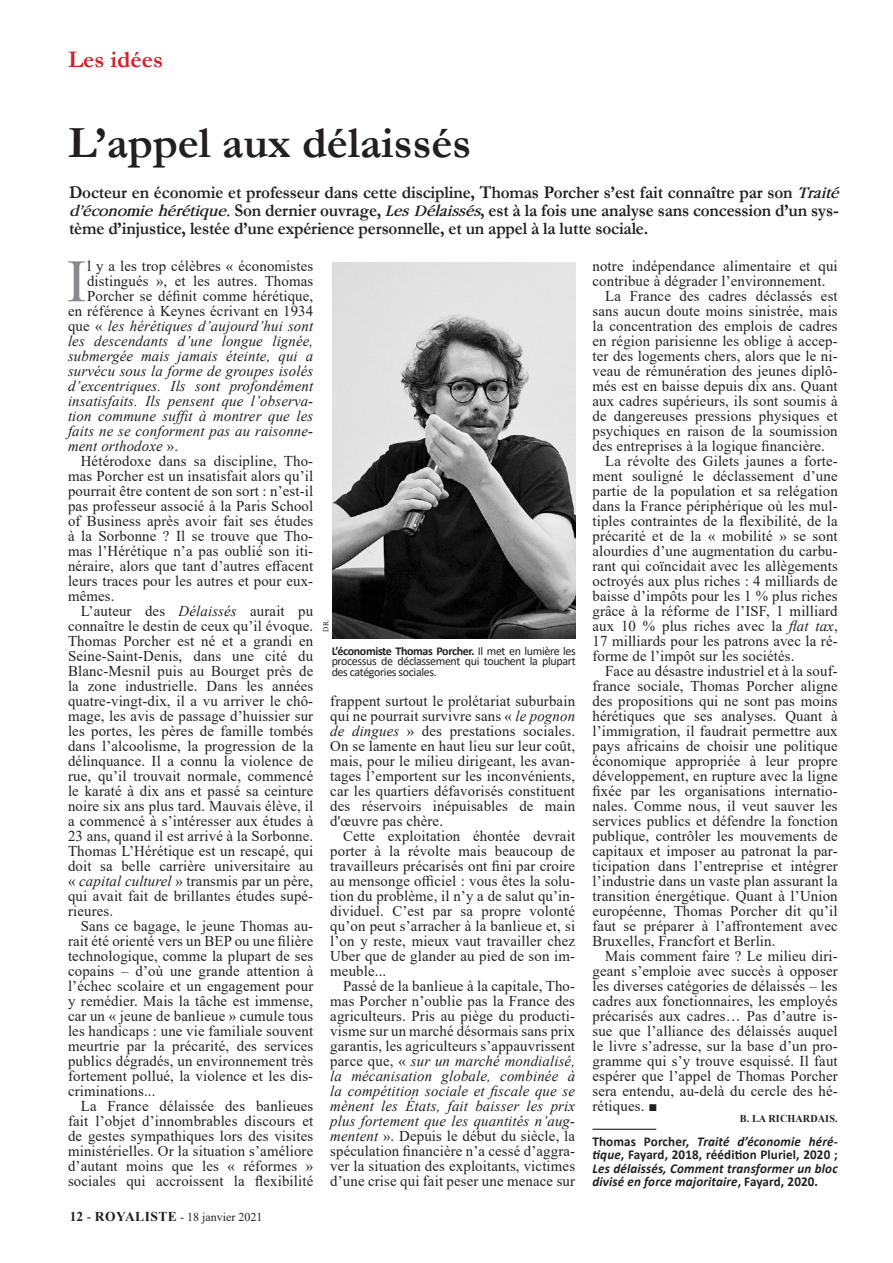
<style>
.page{position:relative;width:893px;height:1263px;background:#fff}
.page>*{position:absolute;margin:0;border:0;box-sizing:border-box;transform-origin:0 0}
.t1{font:60.3px "Times New Roman";color:#87898c}
.t2{font:700 45px "Garamond";color:#231f20}
.t3{font:700 24px "Garamond";color:#d1232a}
.t4{font:700 18px/18px "Garamond";letter-spacing:-.01em;color:#231f20;text-align:justify;scale:.95 1}
.t5{font:15px/15px "Times New Roman";letter-spacing:.01em;color:#231f20;text-align:justify}
.t6{font:italic 15px "Times New Roman";letter-spacing:.01em;color:#231f20}
.t7{font:italic 700 13.5px/13.5px "Calibri";letter-spacing:.01em;color:#231f20;text-align:justify}
.t8{font:12px/10.5px "Calibri";letter-spacing:-.03em;color:#231f20;text-align:justify}
.t9{font:12px "Times New Roman";color:#231f20}
.t10{font:700 10.5px "Times New Roman";letter-spacing:.01em;color:#231f20}
.t11{font:7.5px "Times New Roman";color:#231f20}
.s1{font-style:italic;font-size:16.5px}
.s2{font-style:normal}
.s3{font-style:italic}
.s4{font-weight:700;font-size:13.5px}
.s5{font-size:13.5px}
.s6{font-weight:700}
</style>
<div class="page">
<img style="left:332px;top:262px;width:243px;height:376px">
<hr style="left:592px;top:1129px;width:64px;height:1px;background:#000">
<p class="t3" style="left:68px;top:43px;width:97px">Les idées</p>
<p class="t2" style="left:68px;top:112px;width:405px">L’appel aux délaissés</p>
<p class="t4" style="left:69px;top:183px;width:812px">Docteur en économie et professeur dans cette discipline, Thomas Porcher s’est fait connaître par son <span class="s1">Traité d’économie hérétique.</span> Son dernier ouvrage, <span class="s1">Les Délaissés</span>, est à la fois une analyse sans concession d’un sys&shy;tème d’injustice, lestée d’une expérience personnelle, et un appel à la lutte sociale.</p>
<p class="t1" style="left:67px;top:239px;width:21px">I</p>
<p class="t5" style="left:87px;top:258px;width:228px">l y a les trop célèbres « économistes</p>
<p class="t5" style="left:87px;top:273px;width:228px">distingués », et les autres. Thomas</p>
<p class="t5" style="left:87px;top:288px;width:228px">Porcher se définit comme hérétique,</p>
<p class="t5" style="left:68px;top:303px;width:247px">en référence à Keynes écrivant en 1934</p>
<p class="t6" style="left:68px;top:316px;width:247px"><span class="s2">que «</span> les hérétiques d’aujourd’hui sont</p>
<p class="t6" style="left:68px;top:331px;width:247px">les descendants d’une longue lignée,</p>
<p class="t6" style="left:68px;top:346px;width:247px">submergée mais jamais éteinte, qui a</p>
<p class="t6" style="left:68px;top:361px;width:247px">survécu sous la forme de groupes isolés</p>
<p class="t6" style="left:68px;top:376px;width:247px">d’excentriques. Ils sont profondément</p>
<p class="t6" style="left:68px;top:391px;width:247px">insatisfaits. Ils pensent que l’observa-</p>
<p class="t6" style="left:68px;top:406px;width:247px">tion commune suffit à montrer que les</p>
<p class="t6" style="left:68px;top:421px;width:247px">faits ne se conforment pas au raisonne-</p>
<p class="t6" style="left:68px;top:436px;width:112px">ment orthodoxe <span class="s2">».</span></p>
<p class="t5" style="left:68px;top:453px;width:247px;text-indent:13px">Hétérodoxe dans sa discipline, Tho&shy;mas Porcher est un insatisfait alors qu’il pourrait être content de son sort : n’est-il pas professeur associé à la Paris School of Business après avoir fait ses études à la Sorbonne ? Il se trouve que Tho&shy;mas l’Hérétique n’a pas oublié son iti&shy;néraire, alors que tant d’autres effacent leurs traces pour les autres et pour eux&shy;mêmes.</p>
<p class="t5" style="left:68px;top:603px;width:247px;text-indent:13px">L’auteur des <span class="s3">Délaissés</span> aurait pu connaître le destin de ceux qu’il évoque.<br>Thomas Porcher est né et a grandi en Seine-Saint-Denis, dans une cité du Blanc-Mesnil puis au Bourget près de la zone industrielle. Dans les années quatre-vingt-dix, il a vu arriver le chô&shy;mage, les avis de passage d’huissier sur les portes, les pères de famille tombés dans l’alcoolisme, la progression de la délinquance. Il a connu la violence de rue, qu’il trouvait normale, commencé le karaté à dix ans et passé sa ceinture noire six ans plus tard. Mauvais élève, il a commencé à s’intéresser aux études à 23 ans, quand il est arrivé à la Sorbonne.<br>Thomas L’Hérétique est un rescapé, qui doit sa belle carrière universitaire au « <span class="s3">capital culturel</span> » transmis par un père, qui avait fait de brillantes études supé&shy;rieures.</p>
<p class="t5" style="left:68px;top:918px;width:247px;text-indent:13px">Sans ce bagage, le jeune Thomas au&shy;rait été orienté vers un BEP ou une filière technologique, comme la plupart de ses copains – d’où une grande attention à l’échec scolaire et un engagement pour y remédier. Mais la tâche est immense, car un « jeune de banlieue » cumule tous les handicaps : une vie familiale souvent meurtrie par la précarité, des services publics dégradés, un environnement très fortement pollué, la violence et les dis&shy;criminations...</p>
<p class="t5" style="left:68px;top:1098px;width:247px;text-indent:13px">La France délaissée des banlieues fait l’objet d’innombrables discours et de gestes sympathiques lors des visites ministérielles. Or la situation s’améliore d’autant moins que les « réformes » sociales qui accroissent la flexibilité</p>
<p class="t9" style="left:70px;top:1209px;width:194px"><span class="s4">12</span> <span class="s5">-</span> <span class="s4">ROYALISTE</span> - 18 janvier 2021</p>
<p class="t11" style="left:321px;top:631px;width:14px;rotate:-90deg">DR.</p>
<p class="t8" style="left:332px;top:645px;width:246px"><span class="s6">L’économiste Thomas Porcher.</span> Il met en lumière les processus de déclassement qui touchent la plupart des catégories sociales.</p>
<p class="t5" style="left:330px;top:693px;width:246px">frappent surtout le prolétariat suburbain qui ne pourrait survivre sans « <span class="s3">le pognon de dingues</span> » des prestations sociales.<br>On se lamente en haut lieu sur leur coût, mais, pour le milieu dirigeant, les avan&shy;tages l’emportent sur les inconvénients, car les quartiers défavorisés constituent des réservoirs inépuisables de main d'œuvre pas chère.</p>
<p class="t5" style="left:330px;top:828px;width:246px;text-indent:13px">Cette exploitation éhontée devrait porter à la révolte mais beaucoup de travailleurs précarisés ont fini par croire au mensonge officiel : vous êtes la solu&shy;tion du problème, il n’y a de salut qu’in&shy;dividuel. C’est par sa propre volonté qu’on peut s’arracher à la banlieue et, si l’on y reste, mieux vaut travailler chez Uber que de glander au pied de son im&shy;meuble...</p>
<p class="t5" style="left:330px;top:978px;width:246px;text-indent:13px">Passé de la banlieue à la capitale, Tho&shy;mas Porcher n’oublie pas la France des agriculteurs. Pris au piège du producti&shy;visme sur un marché désormais sans prix garantis, les agriculteurs s’appauvrissent parce que, « <span class="s3">sur un marché mondialisé, la mécanisation globale, combinée à la compétition sociale et fiscale que se mènent les États, fait baisser les prix plus fortement que les quantités n’aug&shy;mentent</span> ». Depuis le début du siècle, la spéculation financière n’a cessé d’aggra&shy;ver la situation des exploitants, victimes d’une crise qui fait peser une menace sur</p>
<p class="t5" style="left:592px;top:258px;width:247px">notre indépendance alimentaire et qui contribue à dégrader l’environnement.</p>
<p class="t5" style="left:592px;top:288px;width:247px;text-indent:13px">La France des cadres déclassés est sans aucun doute moins sinistrée, mais la concentration des emplois de cadres en région parisienne les oblige à accep&shy;ter des logements chers, alors que le ni&shy;veau de rémunération des jeunes diplô&shy;més est en baisse depuis dix ans. Quant aux cadres supérieurs, ils sont soumis à de dangereuses pressions physiques et psychiques en raison de la soumission des entreprises à la logique financière.</p>
<p class="t5" style="left:592px;top:453px;width:247px;text-indent:13px">La révolte des Gilets jaunes a forte&shy;ment souligné le déclassement d’une partie de la population et sa relégation dans la France périphérique où les mul&shy;tiples contraintes de la flexibilité, de la précarité et de la « mobilité » se sont alourdies d’une augmentation du carbu&shy;rant qui coïncidait avec les allègements octroyés aux plus riches : 4 milliards de baisse d’impôts pour les 1 % plus riches grâce à la réforme de l’ISF, 1 milliard aux 10 % plus riches avec la <span class="s3">flat tax</span>, 17 milliards pour les patrons avec la ré&shy;forme de l’impôt sur les sociétés.</p>
<p class="t5" style="left:592px;top:663px;width:247px;text-indent:13px">Face au désastre industriel et à la souf&shy;france sociale, Thomas Porcher aligne des propositions qui ne sont pas moins hérétiques que ses analyses. Quant à l’immigration, il faudrait permettre aux pays africains de choisir une politique économique appropriée à leur propre développement, en rupture avec la ligne fixée par les organisations internatio&shy;nales. Comme nous, il veut sauver les services publics et défendre la fonction publique, contrôler les mouvements de capitaux et imposer au patronat la par&shy;ticipation dans l’entreprise et intégrer l’industrie dans un vaste plan assurant la transition énergétique. Quant à l’Union européenne, Thomas Porcher dit qu’il faut se préparer à l’affrontement avec Bruxelles, Francfort et Berlin.</p>
<p class="t5" style="left:592px;top:948px;width:247px;text-indent:13px">Mais comment faire ? Le milieu diri&shy;geant s’emploie avec succès à opposer les diverses catégories de délaissés – les cadres aux fonctionnaires, les employés précarisés aux cadres… Pas d’autre is&shy;sue que l’alliance des délaissés auquel le livre s’adresse, sur la base d’un pro&shy;gramme qui s’y trouve esquissé. Il faut espérer que l’appel de Thomas Porcher sera entendu, au-delà du cercle des hé&shy;rétiques. ■</p>
<p class="t10" style="left:740px;top:1111px;width:99px">B. LA RICHARDAIS.</p>
<p class="t7" style="left:592px;top:1134px;width:247px"><span class="s2">Thomas Porcher,</span> Traité d’économie héré&shy;tique<span class="s2">, Fayard, 2018, réédition Pluriel, 2020 ; </span>Les délaissés, Comment transformer un bloc divisé en force majoritaire<span class="s2">, Fayard, 2020.</span></p>
</div>
